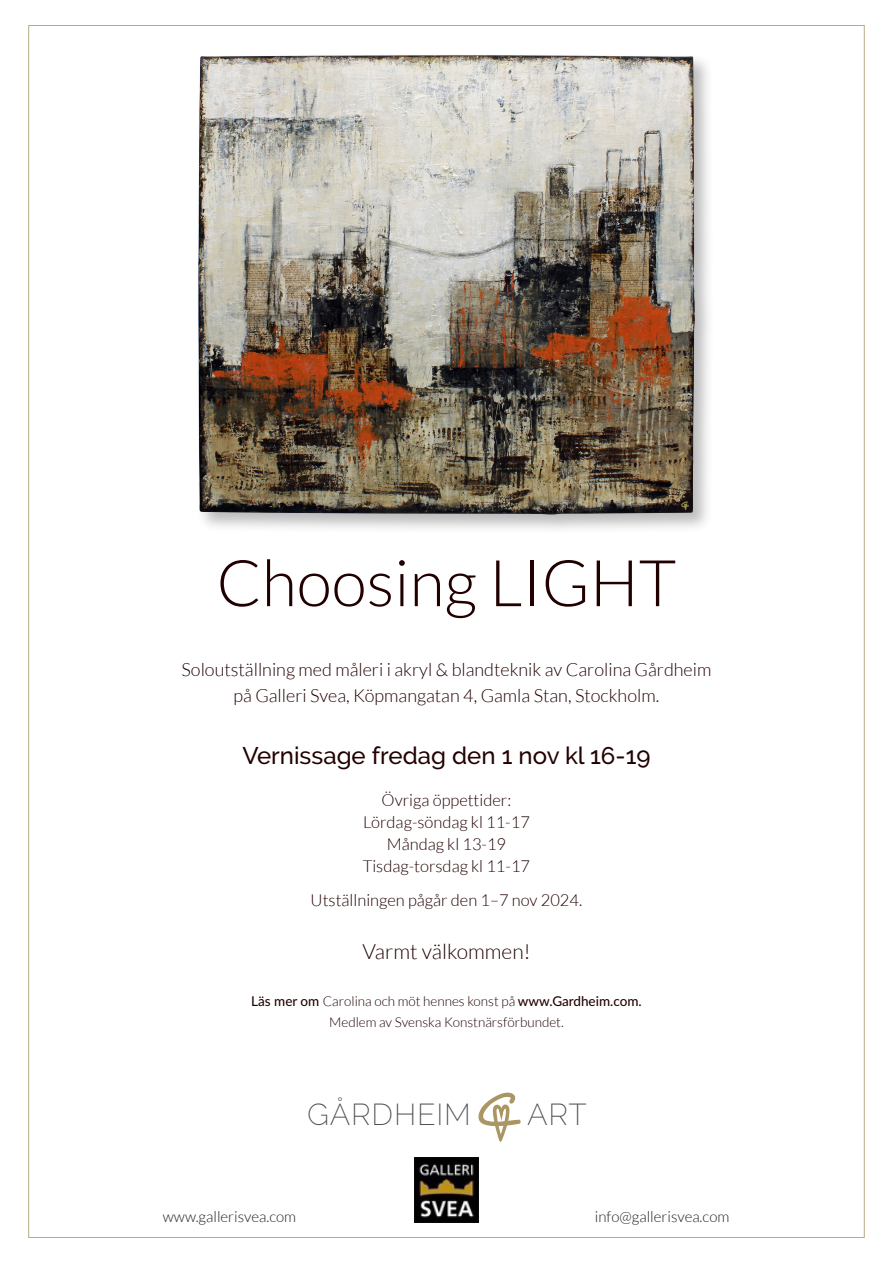
<style>
.page{position:relative;width:893px;height:1263px;background:#fff}
.page>*{position:absolute;margin:0;border:0;box-sizing:border-box;transform-origin:0 0}
.t1{font:300 64.5px "Lato";color:#200}
.t2{font:200 30.15px "Raleway";letter-spacing:.025em;color:#4b4c4d}
.t3{font:500 24px "Raleway";color:#200}
.t4{font:300 21px "Lato";color:#200}
.t5{font:300 18px "Lato";color:#200}
.t6{font:300 16.5px "Lato";color:#200}
.t7{font:300 15px "Lato";color:#231f20}
.t8{font:300 13.5px "Lato";color:#200}
.s1{font-weight:500}
</style>
<div class="page">
<svg style="left:478px;top:1092px;width:43px;height:50px"></svg>
<img style="left:414px;top:1158px;width:65px;height:64px">
<div style="left:195px;top:52px;width:520px;height:482px;background:#231f20;opacity:.3"></div>
<img style="left:198px;top:55px;width:497px;height:460px">
<p class="t1" style="left:216px;top:548px;width:461px">Choosing LIGHT</p>
<p class="t5" style="left:182px;top:660px;width:531px">Soloutställning med måleri i akryl &amp; blandteknik av Carolina Gårdheim</p>
<p class="t5" style="left:234px;top:686px;width:427px">på Galleri Svea, Köpmangatan 4, Gamla Stan, Stockholm.</p>
<p class="t3" style="left:242px;top:742px;width:410px">Vernissage fredag den 1 nov kl 16-19</p>
<p class="t6" style="left:382px;top:791px;width:131px">Övriga öppettider:</p>
<p class="t6" style="left:363px;top:813px;width:168px">Lördag-söndag kl 11-17</p>
<p class="t6" style="left:387px;top:835px;width:121px">Måndag kl 13-19</p>
<p class="t6" style="left:363px;top:857px;width:169px">Tisdag-torsdag kl 11-17</p>
<p class="t6" style="left:311px;top:891px;width:273px">Utställningen pågår den 1–7 nov 2024.</p>
<p class="t4" style="left:362px;top:940px;width:169px">Varmt välkommen!</p>
<p class="t8" style="left:251px;top:994px;width:392px"><span class="s1">Läs mer om</span> Carolina och möt hennes konst på <span class="s1">www.Gardheim.com.</span></p>
<p class="t8" style="left:329px;top:1014px;width:236px">Medlem av Svenska Konstnärsförbundet.</p>
<p class="t2" style="left:307px;top:1097px;width:165px">GÅRDHEIM</p>
<p class="t2" style="left:527px;top:1097px;width:61px">ART</p>
<p class="t7" style="left:163px;top:1209px;width:135px">www.gallerisvea.com</p>
<p class="t7" style="left:595px;top:1209px;width:136px">info@gallerisvea.com</p>
</div>
